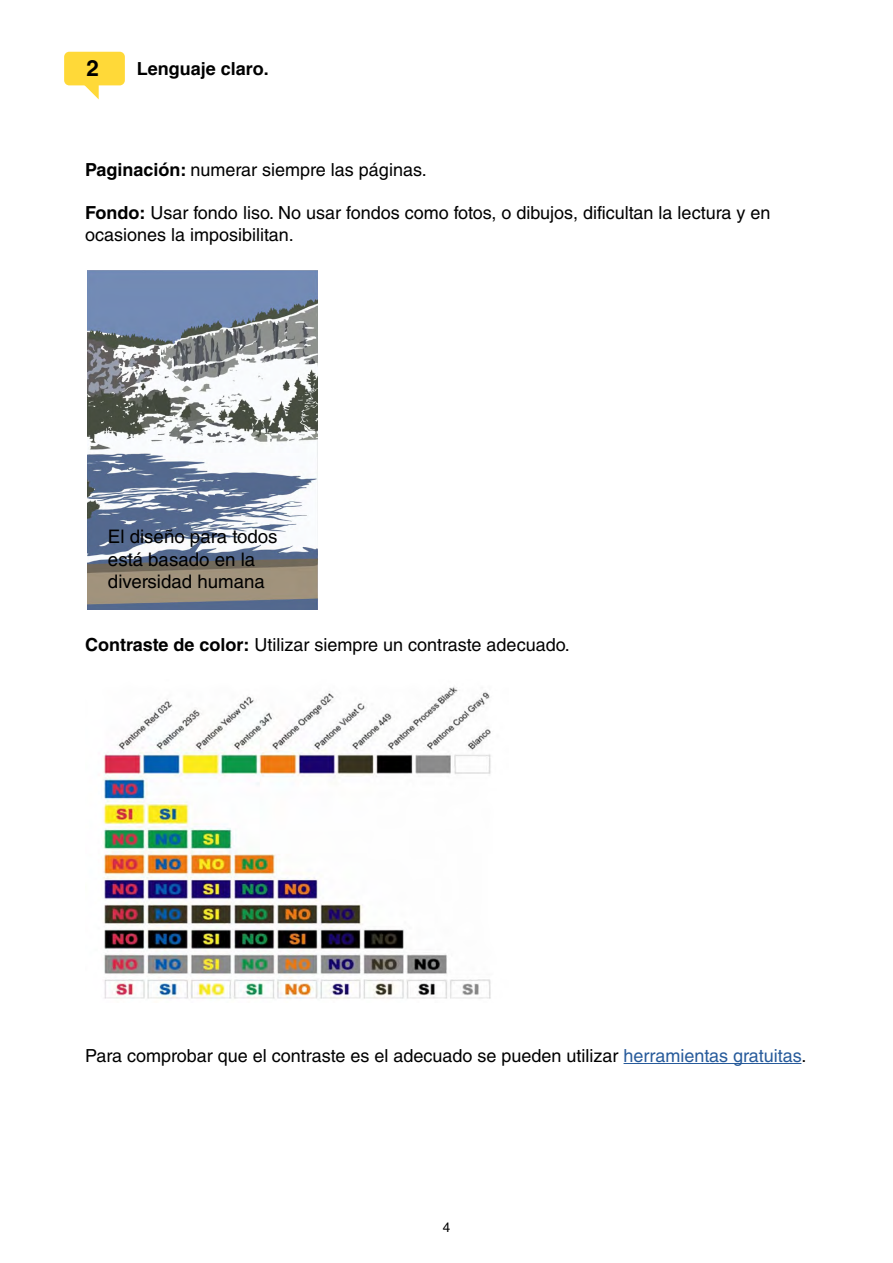
<style>
.page{position:relative;width:893px;height:1263px;background:#fff}
.page>*{position:absolute;margin:0;border:0;box-sizing:border-box;transform-origin:0 0}
.t1{font:700 22.5px "Helvetica LT Std";color:#000}
.t2{font:18.6px "Helvetica LT Std";color:#000}
.t3{font:18px/21.6px "Helvetica LT Std";color:#000}
.t4{font:700 18px "Helvetica";color:#000}
.t5{font:13.5px "Helvetica LT Std";color:#000}
.s1{font-weight:700}
.s2{color:#275b9b}
</style>
<div class="page">
<svg style="left:84px;top:85px;width:15px;height:14px"></svg>
<div style="left:64px;top:52px;width:61px;height:33px;background:#ffd938;border-radius:5px"></div>
<svg style="left:87px;top:270px;width:231px;height:340px"></svg>
<hr style="left:624px;top:1063px;width:177px;height:1px;background:#275b9b">
<img style="left:103px;top:687px;width:388px;height:313px">
<p class="t1" style="left:87px;top:54px;width:14px">2</p>
<p class="t4" style="left:137px;top:54px;width:134px">Lenguaje claro.</p>
<p class="t3" style="left:85px;top:159px;width:343px"><span class="s1">Paginación:</span> numerar siempre las páginas.</p>
<p class="t3" style="left:85px;top:202px;width:687px"><span class="s1">Fondo:</span> Usar fondo liso. No usar fondos como fotos, o dibujos, dificultan la lectura y en ocasiones la imposibilitan.</p>
<p class="t2" style="left:108px;top:526px;width:171px">El diseño para todos</p>
<p class="t2" style="left:108px;top:548px;width:149px">está basado en la</p>
<p class="t2" style="left:108px;top:571px;width:158px">diversidad humana</p>
<p class="t3" style="left:85px;top:634px;width:486px"><span class="s1">Contraste de color:</span> Utilizar siempre un contraste adecuado.</p>
<p class="t3" style="left:85px;top:1044px;width:723px">Para comprobar que el contraste es el adecuado se pueden utilizar <span class="s2">herramientas gratuitas</span>.</p>
<p class="t5" style="left:443px;top:1220px;width:9px">4</p>
</div>
